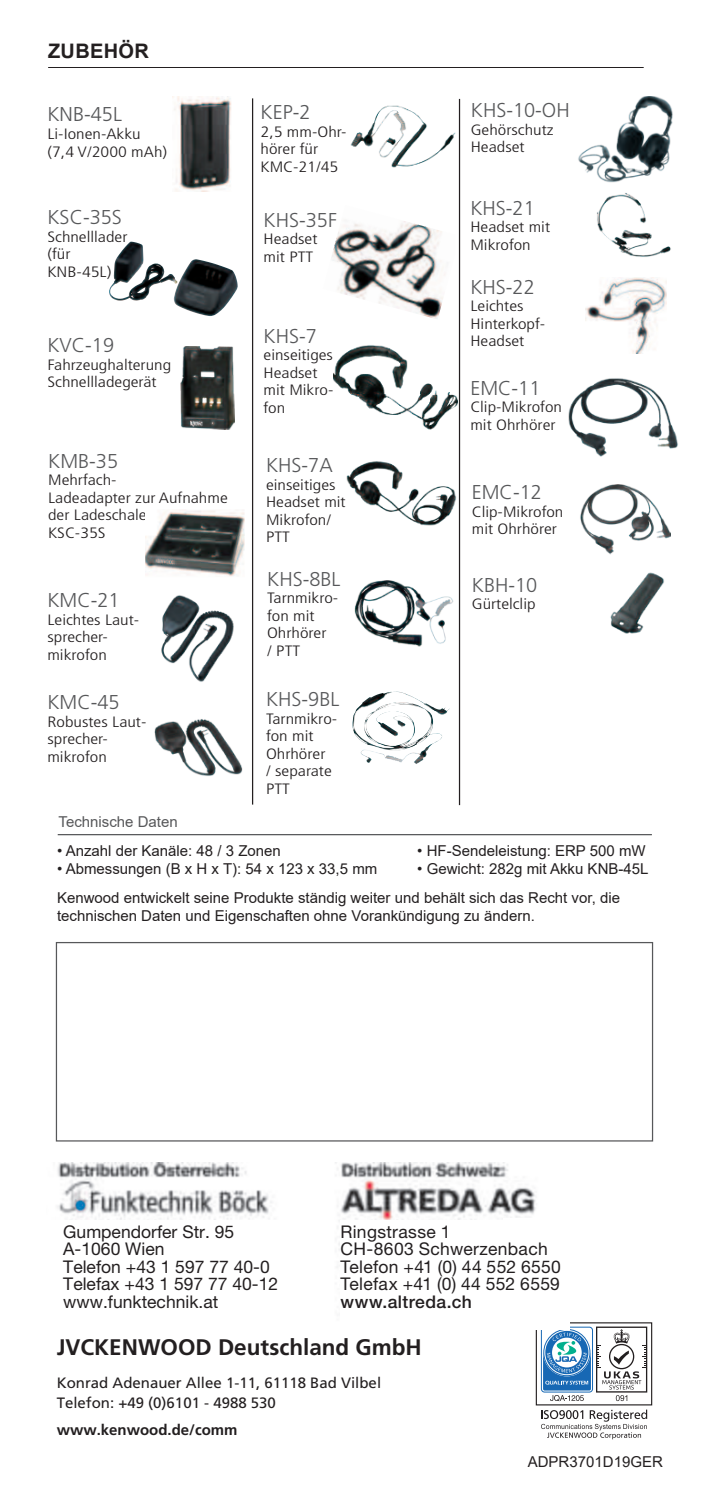
<style>
.page{position:relative;width:709px;height:1489px;background:#fff}
.page>*{position:absolute;margin:0;border:0;box-sizing:border-box;transform-origin:0 0}
.t1{font:700 22.5px "Frutiger LT Std";color:#231f20}
.t2{font:300 20px "Frutiger LT Std";color:#57585a}
.t3{font:700 20px "Arial";letter-spacing:.015em;color:#231f20}
.t4{font:17.5px/17.5px "Helvetica Neue LT Pro";color:#231f20}
.t5{font:500 17.5px "Helvetica Neue LT Pro";letter-spacing:.025em;color:#231f20}
.t6{font:300 condensed 15px/17.5px "Frutiger LT Std";color:#231f20;scale:1.22 1}
.t7{font:15px/18px "Arial";color:#231f20}
.t8{font:15px/20px "Frutiger LT Std";color:#231f20}
.t9{font:700 15px "Frutiger LT Std";color:#231f20}
.t10{font:15px "Arial";color:#57585a}
</style>
<div class="page">
<hr style="left:252px;top:98px;width:1px;height:706px;background:#231f20">
<div style="left:56px;top:941px;width:597px;height:200px;border:1px solid #57585a"></div>
<img style="left:346px;top:461px;width:111px;height:65px">
<img style="left:331px;top:221px;width:114px;height:98px">
<img style="left:333px;top:345px;width:124px;height:85px">
<img style="left:354px;top:580px;width:99px;height:67px">
<img style="left:352px;top:691px;width:90px;height:68px">
<img style="left:350px;top:105px;width:106px;height:63px">
<img style="left:578px;top:97px;width:95px;height:86px">
<img style="left:580px;top:484px;width:90px;height:70px">
<img style="left:585px;top:277px;width:81px;height:76px">
<img style="left:610px;top:572px;width:54px;height:62px">
<img style="left:568px;top:378px;width:110px;height:79px">
<img style="left:596px;top:193px;width:75px;height:64px">
<img style="left:146px;top:510px;width:99px;height:66px">
<img style="left:154px;top:719px;width:89px;height:57px">
<img style="left:161px;top:595px;width:73px;height:87px">
<img style="left:109px;top:242px;width:69px;height:59px">
<img style="left:180px;top:346px;width:54px;height:83px">
<img style="left:172px;top:97px;width:59px;height:95px">
<hr style="left:58px;top:834px;width:594px;height:1px;background:#57585a">
<hr style="left:459px;top:99px;width:1px;height:706px;background:#231f20">
<hr style="left:48px;top:67px;width:595px;height:1px;background:#231f20">
<svg style="left:543px;top:1352px;width:48px;height:38px"></svg>
<div style="left:543px;top:1328px;width:47px;height:47px;border:1px solid #1768b4;border-radius:50%"></div>
<div style="left:541px;top:1326px;width:52px;height:66px;border:1px solid #1768b4;border-radius:3px"></div>
<svg style="left:545px;top:1330px;width:43px;height:43px"></svg>
<svg style="left:545px;top:1380px;width:43px;height:4px"></svg>
<svg style="left:550px;top:1395px;width:34px;height:6px"></svg>
<div style="left:536px;top:1322px;width:116px;height:83px;border:1px solid #231f20"></div>
<svg style="left:541px;top:1409px;width:106px;height:30px"></svg>
<svg style="left:596px;top:1326px;width:51px;height:74px"></svg>
<img style="left:57px;top:1162px;width:479px;height:106px">
<div style="left:503px;top:1217px;width:100px;height:39px;background:#fff"></div>
<div style="left:340px;top:1220px;width:230px;height:109px;background:#fff"></div>
<div style="left:49px;top:1220px;width:230px;height:109px;background:#fff"></div>
<h2 class="t3" style="left:48px;top:37px;width:102px">ZUBEHÖR</h2>
<h2 class="t2" style="left:47px;top:103px;width:76px">KNB-45L</h2>
<p class="t6" style="left:47px;top:125px;width:100px">Li-Ionen-Akku (7,4 V/2000 mAh(</p>
<h2 class="t2" style="left:47px;top:206px;width:76px">KSC-35S</h2>
<p class="t6" style="left:47px;top:228px;width:67px">Schnelllader (für<br>KNB-45 (L</p>
<h2 class="t2" style="left:47px;top:334px;width:68px">KVC-19</h2>
<p class="t6" style="left:47px;top:356px;width:103px">Fahrzeughalterung<br>Schnellladegerät</p>
<h2 class="t2" style="left:48px;top:449px;width:72px">KMB-35</h2>
<p class="t6" style="left:48px;top:489px;width:149px">Ladeadapter zur Aufnahme</p>
<p class="t6" style="left:48px;top:471px;width:58px">Mehrfach-</p>
<p class="t6" style="left:48px;top:506px;width:82px">der Ladeschale<br>KSC-35S</p>
<h2 class="t2" style="left:47px;top:589px;width:74px">KMC-21</h2>
<p class="t6" style="left:47px;top:611px;width:77px">Leichtes Laut-</p>
<p class="t6" style="left:47px;top:628px;width:51px">sprecher-</p>
<p class="t6" style="left:47px;top:646px;width:50px">mikrofon</p>
<h2 class="t2" style="left:47px;top:691px;width:74px">KMC-45</h2>
<p class="t6" style="left:47px;top:713px;width:83px">Robustes Laut-</p>
<p class="t6" style="left:47px;top:730px;width:51px">sprecher-</p>
<p class="t6" style="left:47px;top:748px;width:50px">mikrofon</p>
<p class="t10" style="left:58px;top:811px;width:121px">Technische Daten</p>
<h2 class="t2" style="left:260px;top:101px;width:51px">KEP-2</h2>
<p class="t6" style="left:260px;top:141px;width:49px">hörer für</p>
<p class="t6" style="left:260px;top:123px;width:72px">2,5 mm-Ohr-</p>
<p class="t6" style="left:260px;top:158px;width:65px">KMC-21/45</p>
<h2 class="t2" style="left:263px;top:208px;width:75px">KHS-35F</h2>
<p class="t6" style="left:263px;top:230px;width:46px">Headset mit PTT</p>
<h2 class="t2" style="left:263px;top:324px;width:55px">KHS-7</h2>
<p class="t6" style="left:263px;top:346px;width:58px">einseitiges<br>Headset</p>
<p class="t6" style="left:263px;top:399px;width:19px">fon</p>
<p class="t6" style="left:263px;top:381px;width:59px">mit Mikro-</p>
<h2 class="t2" style="left:266px;top:454px;width:68px">KHS-7A</h2>
<p class="t6" style="left:266px;top:476px;width:67px">einseitiges<br>Headset mit<br>Mikrofon/<br>PTT</p>
<h2 class="t2" style="left:267px;top:567px;width:75px">KHS-8BL</h2>
<p class="t6" style="left:267px;top:607px;width:40px">fon mit</p>
<p class="t6" style="left:267px;top:589px;width:60px">Tarnmikro-</p>
<p class="t6" style="left:267px;top:624px;width:50px">Ohrhörer / PTT</p>
<h2 class="t2" style="left:266px;top:688px;width:75px">KHS-9BL</h2>
<p class="t6" style="left:266px;top:727px;width:40px">fon mit</p>
<p class="t6" style="left:266px;top:710px;width:60px">Tarnmikro-</p>
<p class="t6" style="left:266px;top:745px;width:55px">Ohrhörer / separate<br>PTT</p>
<p class="t7" style="left:57px;top:841px;width:225px">• Anzahl der Kanäle: 48 3/ Zonen</p>
<p class="t7" style="left:57px;top:859px;width:322px">• Abmessungen (B Hx Tx :) 54 x 123 x 33,5 mm</p>
<h2 class="t2" style="left:471px;top:99px;width:100px">KHS-10-OH</h2>
<p class="t6" style="left:471px;top:121px;width:69px">Gehörschutz<br>Headset</p>
<h2 class="t2" style="left:470px;top:196px;width:66px">KHS-21</h2>
<p class="t6" style="left:470px;top:218px;width:67px">Headset mit<br>Mikrofon</p>
<h2 class="t2" style="left:470px;top:276px;width:66px">KHS-22</h2>
<p class="t6" style="left:470px;top:298px;width:45px">Leichtes</p>
<p class="t6" style="left:470px;top:333px;width:46px">Headset</p>
<p class="t6" style="left:470px;top:315px;width:63px">Hinterkopf-</p>
<h2 class="t2" style="left:470px;top:376px;width:72px">EMC-11</h2>
<p class="t6" style="left:470px;top:398px;width:77px">Clip-Mikrofon mit Ohrhörer</p>
<h2 class="t2" style="left:472px;top:481px;width:72px">EMC-12</h2>
<p class="t6" style="left:472px;top:503px;width:77px">Clip-Mikrofon mit Ohrhörer</p>
<h2 class="t2" style="left:472px;top:573px;width:67px">KBH-10</h2>
<p class="t6" style="left:472px;top:595px;width:54px">Gürtelclip</p>
<p class="t7" style="left:417px;top:841px;width:230px">• HF-Sendeleistung: ERP 500 mW</p>
<p class="t7" style="left:417px;top:859px;width:233px">• Gewicht: 282g mit Akku KNB-45L</p>
<p class="t7" style="left:57px;top:889px;width:564px">Kenwood entwickelt seine Produkte ständig weiter und behält sich das Recht vor, die technischen Daten und Eigenschaften ohne Vorankündigung zu ändern.</p>
<p class="t4" style="left:63px;top:1222px;width:216px">Gumpendorfer Str. 95<br>A-1060 Wien<br>Telefon +43 1 597 77 40-0<br>Telefax +43 1 597 77 40-12 www.funktechnik.at</p>
<p class="t4" style="left:340px;top:1222px;width:222px">Ringstrasse 1<br>CH-8603 Schwerzenbach<br>Telefon +41 (0) 44 552 6550<br>Telefax +41 (0) 44 552 6559</p>
<p class="t5" style="left:340px;top:1290px;width:133px">www.altreda.ch</p>
<h1 class="t1" style="left:57px;top:1333px;width:367px">JVCKENWOOD Deutschland GmbH</h1>
<p class="t8" style="left:57px;top:1372px;width:326px">Konrad Adenauer Allee 1-11, 61118 Bad Vilbel<br>Telefon: +49 (0) 6101 - 4988 530</p>
<p class="t9" style="left:57px;top:1421px;width:182px">www.kenwood.de/comm</p>
<p class="t7" style="left:528px;top:1452px;width:137px">ADPR3701D19GER</p>
</div>
